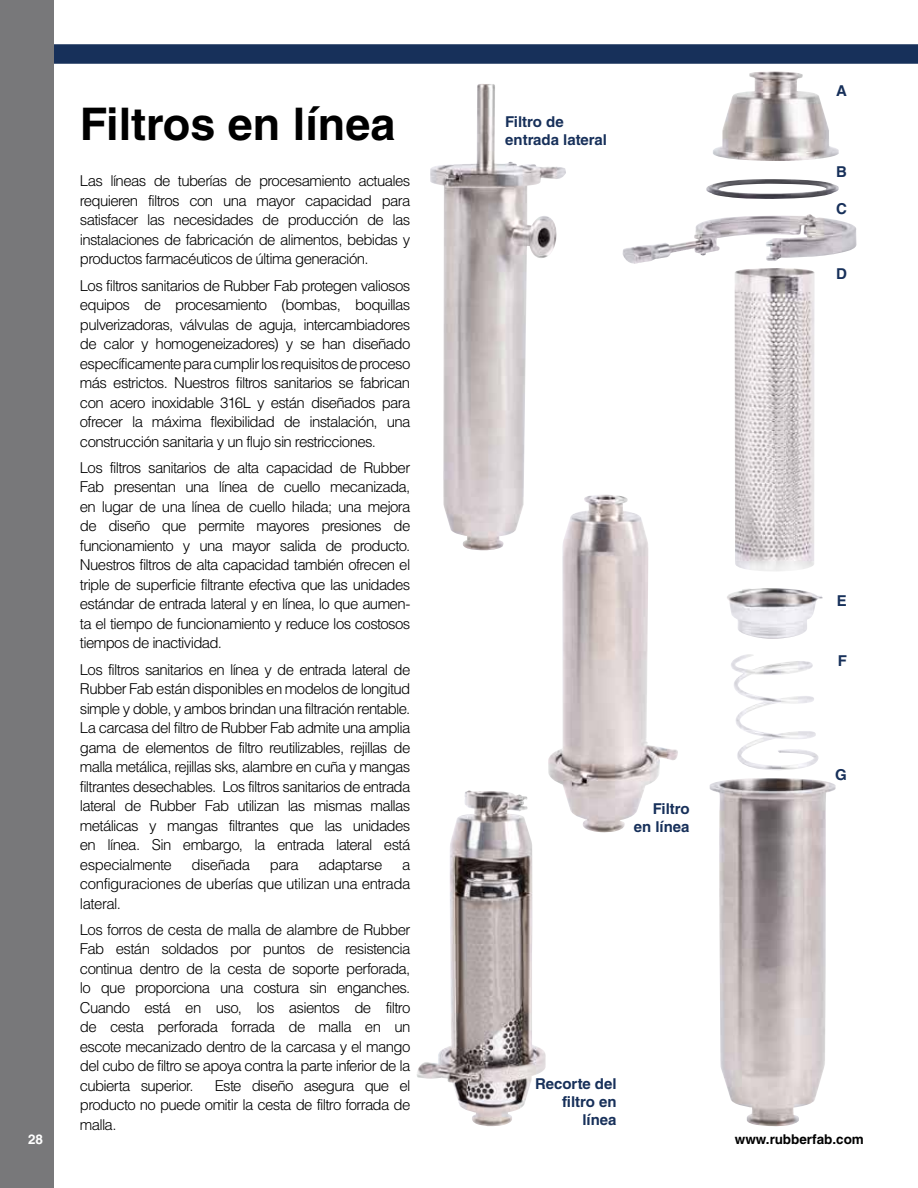
<style>
.page{position:relative;width:918px;height:1188px;background:#fff}
.page>*{position:absolute;margin:0;border:0;box-sizing:border-box;transform-origin:0 0}
.t1{font:700 45px "Helvetica LT Std";color:#000}
.t2{font:300 15px/19.5px "Helvetica LT Std";letter-spacing:-.045em;color:#000;text-align:justify}
.t3{font:700 15px/18px "Helvetica LT Std";color:#17305a;text-align:right}
.t4{font:700 13.5px "Helvetica LT Std";color:#000}
.t5{font:700 13.5px "Helvetica LT Std";color:#fff}
</style>
<div class="page">
<div style="left:0;top:0;width:54px;height:1188px;background:#78787a"></div>
<div style="left:54px;top:44px;width:864px;height:20px;background:#17305a"></div>
<img style="left:548px;top:495px;width:130px;height:338px">
<img style="left:430px;top:84px;width:136px;height:467px">
<img style="left:417px;top:790px;width:129px;height:336px">
<img style="left:623px;top:214px;width:234px;height:50px">
<img style="left:727px;top:588px;width:96px;height:51px">
<img style="left:709px;top:778px;width:127px;height:349px">
<img style="left:706px;top:179px;width:133px;height:20px">
<img style="left:713px;top:71px;width:126px;height:90px">
<img style="left:735px;top:268px;width:80px;height:303px">
<img style="left:731px;top:654px;width:87px;height:116px">
<h1 class="t1" style="left:80px;top:97px;width:317px">Filtros en línea</h1>
<p class="t2" style="left:80px;top:171px;width:332px">Las líneas de tuberías de procesamiento actuales requieren filtros con una mayor capacidad para satisfacer las necesidades de producción de las instalaciones de fabricación de alimentos, bebidas y productos farmacéuticos de última generación.</p>
<p class="t2" style="left:80px;top:275px;width:332px">Los filtros sanitarios de Rubber Fab protegen valiosos equipos de procesamiento (bombas, boquillas pulverizadoras, válvulas de aguja, intercambiadores de calor y homogeneizadores) y se han diseñado específicamente para cumplir los requisitos de proceso más estrictos. Nuestros filtros sanitarios se fabrican con acero inoxidable 316L y están diseñados para ofrecer la máxima flexibilidad de instalación, una construcción sanitaria y un flujo sin restricciones.</p>
<p class="t2" style="left:80px;top:458px;width:332px">Los filtros sanitarios de alta capacidad de Rubber Fab presentan una línea de cuello mecanizada, en lugar de una línea de cuello hilada; una mejora de diseño que permite mayores presiones de funcionamiento y una mayor salida de producto.<br>Nuestros filtros de alta capacidad también ofrecen el triple de superficie filtrante efectiva que las unidades estándar de entrada lateral y en línea, lo que aumen&shy;ta el tiempo de funcionamiento y reduce los costosos tiempos de inactividad.</p>
<p class="t2" style="left:80px;top:659px;width:332px">Los filtros sanitarios en línea y de entrada lateral de Rubber Fab están disponibles en modelos de longitud simple y doble, y ambos brindan una filtración rentable.<br>La carcasa del filtro de Rubber Fab admite una amplia gama de elementos de filtro reutilizables, rejillas de malla metálica, rejillas sks, alambre en cuña y mangas filtrantes desechables. Los filtros sanitarios de entrada lateral de Rubber Fab utilizan las mismas mallas metálicas y mangas filtrantes que las unidades en línea. Sin embargo, la entrada lateral está especialmente</p>
<p class="t2" style="left:192px;top:854px;width:60px">diseñada</p>
<p class="t2" style="left:270px;top:854px;width:31px">para</p>
<p class="t2" style="left:318px;top:854px;width:66px">adaptarse</p>
<p class="t2" style="left:80px;top:854px;width:332px;text-indent:322px">a configuraciones de uberías que utilizan una entrada lateral.</p>
<p class="t2" style="left:80px;top:920px;width:332px">Los forros de cesta de malla de alambre de Rubber Fab están soldados por puntos de resistencia continua dentro de la cesta de soporte perforada, lo que proporciona una costura sin enganches.<br>Cuando está en uso, los asientos de filtro de cesta perforada forrada de malla en un escote mecanizado dentro de la carcasa y el mango del cubo de filtro se apoya contra la parte inferior de la cubierta superior.</p>
<p class="t2" style="left:80px;top:1076px;width:332px;text-indent:135px">Este diseño asegura que el producto no puede omitir la cesta de filtro forrada de malla.</p>
<p class="t3" style="left:505px;top:112px;width:103px;text-align:left">Filtro de entrada lateral</p>
<p class="t3" style="left:634px;top:799px;width:57px">Filtro en línea</p>
<p class="t3" style="left:535px;top:1074px;width:83px">Recorte del filtro en línea</p>
<p class="t3" style="left:836px;top:81px;width:12px">A</p>
<p class="t3" style="left:836px;top:163px;width:12px">B</p>
<p class="t3" style="left:836px;top:200px;width:12px">C</p>
<p class="t3" style="left:836px;top:264px;width:12px">D</p>
<p class="t3" style="left:837px;top:592px;width:12px">E</p>
<p class="t3" style="left:838px;top:651px;width:11px">F</p>
<p class="t3" style="left:835px;top:765px;width:13px">G</p>
<p class="t5" style="left:28px;top:1131px;width:17px">28</p>
<p class="t4" style="left:735px;top:1131px;width:131px">www.rubberfab.com</p>
</div>
